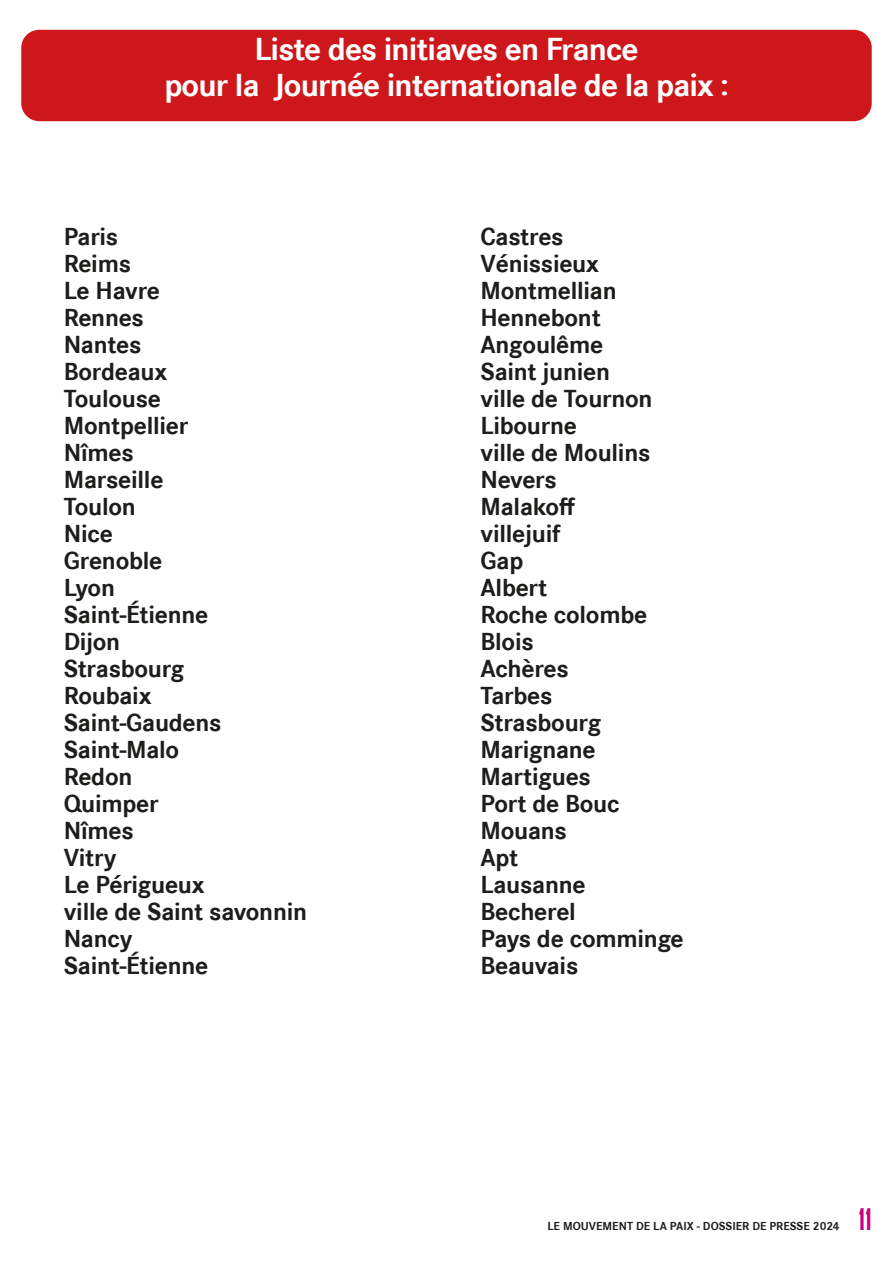
<style>
.page{position:relative;width:893px;height:1263px;background:#fff}
.page>*{position:absolute;margin:0;border:0;box-sizing:border-box;transform-origin:0 0}
.t1{font:700 33px/36px "Corporate S";letter-spacing:-.025em;color:#fff;text-align:center}
.t2{font:700 28.5px "Agency FB";color:#c7027f}
.t3{font:700 25.5px/27px "Corporate S";letter-spacing:-.01em;color:#1d1d1b}
.t4{font:700 12px "Corporate S";color:#1d1d1b}
</style>
<div class="page">
<div style="left:21px;top:30px;width:851px;height:91px;background:#cd171a;border-radius:18px"></div>
<p class="t1" style="left:164px;top:32px;width:566px">Liste des initiaves en France<br>pour la Journée internationale de la paix :</p>
<p class="t3" style="left:64px;top:223px;width:245px">Paris<br>Reims<br>Le Havre<br>Rennes<br>Nantes<br>Bordeaux<br>Toulouse<br>Montpellier<br>Nîmes<br>Marseille<br>Toulon<br>Nice<br>Grenoble<br>Lyon<br>Saint-Étienne<br>Dijon<br>Strasbourg<br>Roubaix<br>Saint-Gaudens<br>Saint-Malo<br>Redon<br>Quimper<br>Nîmes<br>Vitry<br>Le Périgueux<br>ville de Saint savonnin<br>Nancy<br>Saint-Étienne</p>
<p class="t3" style="left:480px;top:223px;width:205px">Castres<br>Vénissieux<br>Montmellian<br>Hennebont<br>Angoulême<br>Saint junien<br>ville de Tournon<br>Libourne<br>ville de Moulins<br>Nevers<br>Malakoff<br>villejuif<br>Gap<br>Albert<br>Roche colombe<br>Blois<br>Achères<br>Tarbes<br>Strasbourg<br>Marignane<br>Martigues<br>Port de Bouc<br>Mouans<br>Apt<br>Lausanne<br>Becherel<br>Pays de comminge<br>Beauvais</p>
<p class="t4" style="left:547px;top:1219px;width:294px">LE MOUVEMENT DE LA PAIX - DOSSIER DE PRESSE 2024</p>
<p class="t2" style="left:858px;top:1201px;width:15px">11</p>
</div>
